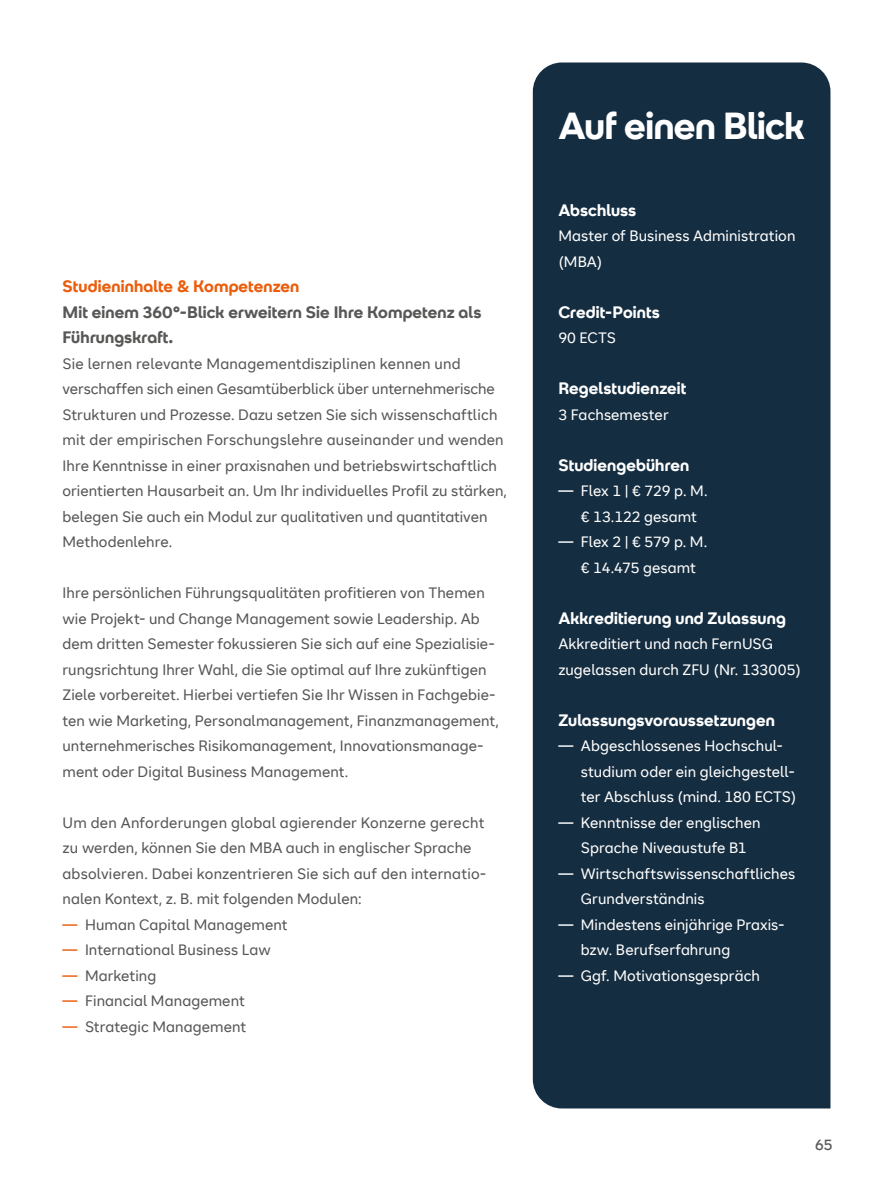
<style>
.page{position:relative;width:893px;height:1188px;background:#fff}
.page>*{position:absolute;margin:0;border:0;box-sizing:border-box;transform-origin:0 0}
.t1{font:700 37.5px "SRH Headline";letter-spacing:-.015em;color:#fff}
.t2{font:700 16.5px "SRH Headline";letter-spacing:.005em;color:#fff}
.t3{font:700 16.5px/25.5px "SRH Headline";letter-spacing:.005em;color:#575756}
.t4{font:700 16.5px "SRH Headline";letter-spacing:.005em;color:#eb5d0b}
.t5{font:15px/25.5px "SRH Text";letter-spacing:.005em;color:#575756}
.t6{font:15px/25.5px "SRH Text";letter-spacing:.005em;color:#fff}
.t7{font:15px "SRH Headline";color:#575756}
.s1{color:#eb5d0b}
</style>
<div class="page">
<div style="left:533px;top:63px;width:297px;height:1045px;background:#152d40"></div>
<p class="t4" style="left:63px;top:277px;width:238px">Studieninhalte &amp; Kompetenzen</p>
<p class="t3" style="left:63px;top:299px;width:421px">Mit einem 360°-Blick erweitern Sie Ihre Kompetenz als<br>Führungskraft.</p>
<p class="t5" style="left:63px;top:351px;width:446px">Sie lernen relevante Managementdisziplinen kennen und verschaffen sich einen Gesamtüberblick über unternehmerische Strukturen und Prozesse. Dazu setzen Sie sich wissenschaftlich mit der empirischen Forschungslehre auseinander und wenden Ihre Kenntnisse in einer praxisnahen und betriebswirtschaftlich orientierten Hausarbeit an. Um Ihr individuelles Profil zu stärken, belegen Sie auch ein Modul zur qualitativen und quantitativen Methodenlehre.</p>
<p class="t5" style="left:63px;top:580px;width:438px">Ihre persönlichen Führungsqualitäten profitieren von Themen wie Projekt- und Change Management sowie Leadership. Ab dem dritten Semester fokussieren Sie sich auf eine Spezialisie&shy;rungsrichtung Ihrer Wahl, die Sie optimal auf Ihre zukünftigen Ziele vorbereitet. Hierbei vertiefen Sie Ihr Wissen in Fachgebie&shy;ten wie Marketing, Personalmanagement, Finanzmanagement, unternehmerisches Risikomanagement, Innovationsmanage&shy;ment oder Digital Business Management.</p>
<p class="t5" style="left:63px;top:810px;width:425px">Um den Anforderungen global agierender Konzerne gerecht zu werden, können Sie den MBA auch in englischer Sprache absolvieren. Dabei konzentrieren Sie sich auf den internatio&shy;nalen Kontext, z. B. mit folgenden Modulen:</p>
<p class="t5" style="left:63px;top:912px;width:227px"><span class="s1">—</span> Human Capital Management</p>
<p class="t5" style="left:63px;top:938px;width:210px"><span class="s1">—</span> International Business Law</p>
<p class="t5" style="left:63px;top:963px;width:95px"><span class="s1">—</span> Marketing</p>
<p class="t5" style="left:63px;top:989px;width:184px"><span class="s1">—</span> Financial Management</p>
<p class="t5" style="left:63px;top:1014px;width:185px"><span class="s1">—</span> Strategic Management</p>
<h1 class="t1" style="left:558px;top:104px;width:248px">Auf einen Blick</h1>
<p class="t2" style="left:558px;top:200px;width:80px">Abschluss</p>
<p class="t6" style="left:558px;top:223px;width:239px">Master of Business Administration (MBA)</p>
<p class="t2" style="left:558px;top:302px;width:103px">Credit-Points</p>
<p class="t6" style="left:558px;top:325px;width:59px">90 ECTS</p>
<p class="t2" style="left:558px;top:379px;width:130px">Regelstudienzeit</p>
<p class="t6" style="left:558px;top:402px;width:112px">3 Fachsemester</p>
<p class="t2" style="left:558px;top:455px;width:133px">Studiengebühren</p>
<p class="t6" style="left:581px;top:478px;width:128px;text-indent:-22px">— Flex 1 | € 729 p. M. € 13.122 gesamt</p>
<p class="t6" style="left:581px;top:529px;width:128px;text-indent:-22px">— Flex 2 | € 579 p. M. € 14.475 gesamt</p>
<p class="t2" style="left:558px;top:608px;width:229px">Akkreditierung und Zulassung</p>
<p class="t6" style="left:558px;top:631px;width:244px">Akkreditiert und nach FernUSG zugelassen durch ZFU (Nr. 133005)</p>
<p class="t2" style="left:558px;top:710px;width:218px">Zulassungsvoraussetzungen</p>
<p class="t6" style="left:581px;top:733px;width:217px;text-indent:-22px">— Abgeschlossenes Hochschul&shy;studium oder ein gleichgestell&shy;ter Abschluss (mind. 180 ECTS)</p>
<p class="t6" style="left:558px;top:810px;width:204px;text-align:center">— Kenntnisse der englischen<br>Sprache Niveaustufe B1</p>
<p class="t6" style="left:581px;top:861px;width:216px;text-indent:-22px">— Wirtschaftswissenschaftliches<br>Grundverständnis</p>
<p class="t6" style="left:581px;top:912px;width:205px;text-indent:-22px">— Mindestens einjährige Praxis&shy;bzw. Berufserfahrung</p>
<p class="t6" style="left:558px;top:963px;width:203px">— Ggf. Motivationsgespräch</p>
<p class="t7" style="left:815px;top:1137px;width:19px">65</p>
</div>
